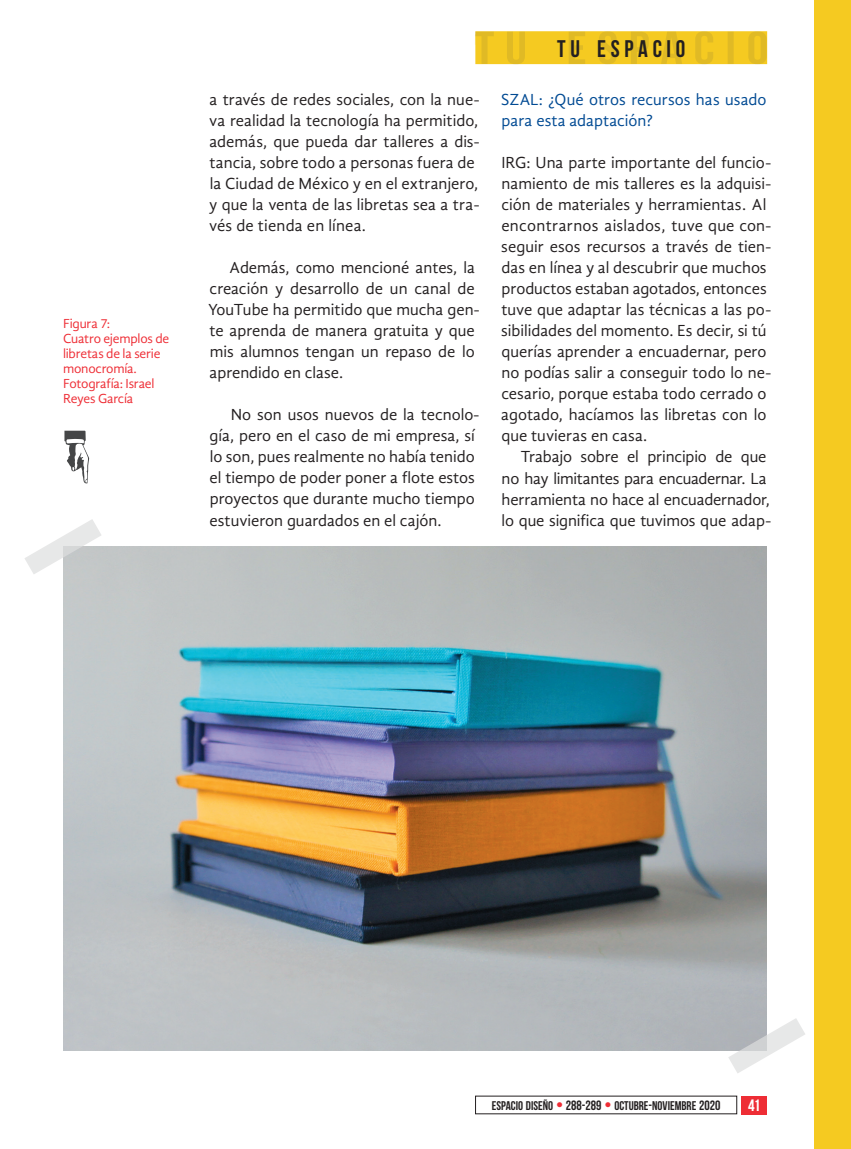
<style>
.page{position:relative;width:851px;height:1149px;background:#fff}
.page>*{position:absolute;margin:0;border:0;box-sizing:border-box;transform-origin:0 0}
.t1{font:700 24px "Bebas Neue";color:#231f20}
.t2{font:16.5px/21px "Gandhi Sans";color:#231f20}
.t3{font:16.5px/21px "Gandhi Sans";color:#014a93}
.t4{font:700 16.5px "Bebas Neue";color:#fff}
.t5{font:13.5px/15px "Gandhi Sans";letter-spacing:-.015em;color:#ee2d35}
.t6{font:700 12.6px "Bebas Neue";color:#231f20}
.s1{font-size:18px;color:#ee2d35}
.s2{font-size:13.5px}
</style>
<div class="page">
<div style="left:741px;top:1095px;width:25px;height:19px;background:#ee2d35"></div>
<div style="left:814px;top:0;width:36px;height:1148px;background:#f5ca21"></div>
<svg style="left:475px;top:31px;width:292px;height:33px;background:#eec524"></svg>
<img style="left:63px;top:546px;width:703px;height:504px">
<svg style="left:64px;top:430px;width:25px;height:53px"></svg>
<svg style="left:25px;top:519px;width:78px;height:56px"></svg>
<svg style="left:727px;top:1016px;width:78px;height:57px"></svg>
<p class="t5" style="left:63px;top:316px;width:108px">Figura 7:<br>Cuatro ejemplos de libretas de la serie monocromía.<br>Fotografía: Israel<br>Reyes García</p>
<p class="t2" style="left:209px;top:89px;width:272px">a través de redes sociales, con la nue&shy;va realidad la tecnología ha permitido, además, que pueda dar talleres a dis&shy;tancia, sobre todo a personas fuera de la Ciudad de México y en el extranjero, y que la venta de las libretas sea a tra&shy;vés de tienda en línea.</p>
<p class="t2" style="left:208px;top:257px;width:273px;text-indent:21px">Además, como mencioné antes, la creación y desarrollo de un canal de<br>YouTube ha permitido que mucha gen&shy;te aprenda de manera gratuita y que mis alumnos tengan un repaso de lo aprendido en clase.</p>
<p class="t2" style="left:209px;top:404px;width:271px;text-indent:21px">No son usos nuevos de la tecnolo&shy;gía, pero en el caso de mi empresa, sí lo son, pues realmente no había tenido el tiempo de poder poner a flote estos proyectos que durante mucho tiempo estuvieron guardados en el cajón.</p>
<h1 class="t1" style="left:557px;top:35px;width:130px">T U E S P A C I O</h1>
<p class="t3" style="left:501px;top:89px;width:267px">SZAL: ¿Qué otros recursos has usado para esta adaptación?</p>
<p class="t2" style="left:501px;top:152px;width:271px">IRG: Una parte importante del funcio&shy;namiento de mis talleres es la adquisi&shy;ción de materiales y herramientas. Al encontrarnos aislados, tuve que con&shy;seguir esos recursos a través de tien&shy;das en línea y al descubrir que muchos productos estaban agotados, entonces tuve que adaptar las técnicas a las po&shy;sibilidades del momento. Es decir, si tú querías aprender a encuadernar, pero no podías salir a conseguir todo lo ne&shy;cesario, porque estaba todo cerrado o agotado, hacíamos las libretas con lo que tuvieras en casa.</p>
<p class="t2" style="left:501px;top:446px;width:271px;text-indent:19px">Trabajo sobre el principio de que no hay limitantes para encuadernar. La herramienta no hace al encuadernador, lo que significa que tuvimos que adap-</p>
<p class="t6" style="left:491px;top:1098px;width:230px">ESPACIO DISEÑO <span class="s1">•</span> <span class="s2">288-289</span> <span class="s1">•</span> OCTUBRE<span class="s2">-</span>NOVIEMBRE <span class="s2">2020</span></p>
<p class="t4" style="left:747px;top:1095px;width:14px">41</p>
</div>
